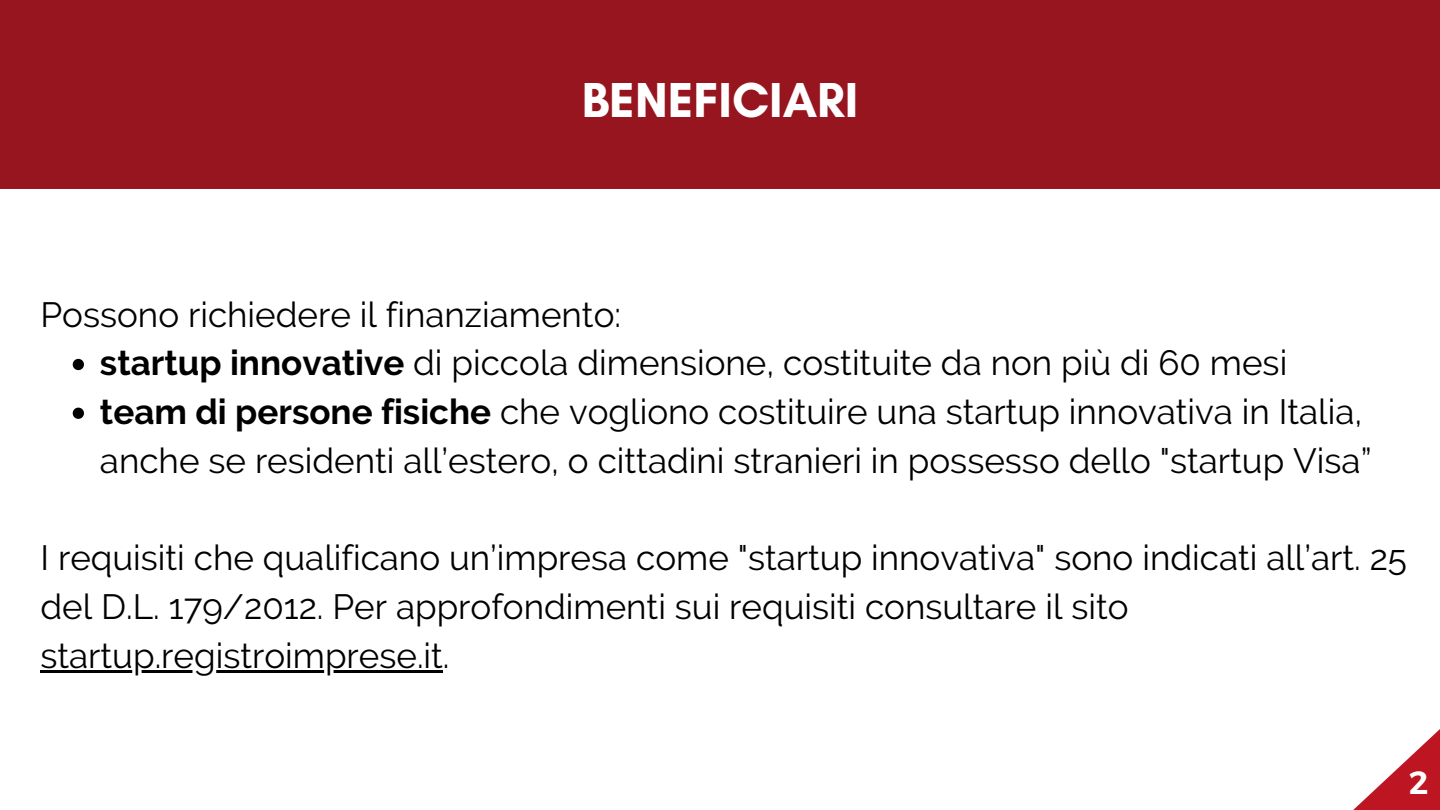
<style>
.page{position:relative;width:1440px;height:810px;background:#96151f}
.page>*{position:absolute;margin:0;border:0;box-sizing:border-box;transform-origin:0 0}
.t1{font:700 50px "Glacial Indifference";color:#fff}
.t2{font:35px/48.8px "Raleway";color:#000}
.t3{font:700 32px "Kief Montaser Semi";color:#fff}
.s1{font-weight:700}
</style>
<div class="page">
<div style="left:0;top:189px;width:1440px;height:621px;background:#fff"></div>
<svg style="left:1353px;top:729px;width:87px;height:81px"></svg>
<svg style="left:73px;top:359px;width:11px;height:11px"></svg>
<svg style="left:73px;top:408px;width:11px;height:11px"></svg>
<hr style="left:40px;top:670px;width:403px;height:3px;background:#000">
<h1 class="t1" style="left:582px;top:70px;width:278px">BENEFICIARI</h1>
<p class="t2" style="left:40px;top:290px;width:582px">Possono richiedere il finanziamento:</p>
<p class="t2" style="left:100px;top:339px;width:1189px"><span class="s1">startup innovative</span> di piccola dimensione, costituite da non più di 60 mesi</p>
<p class="t2" style="left:100px;top:387px;width:1273px"><span class="s1">team di persone fisiche</span> che vogliono costituire una startup innovativa in Italia, anche se residenti all’estero, o cittadini stranieri in possesso dello "startup Visa”</p>
<p class="t2" style="left:40px;top:534px;width:1368px">I requisiti che qualificano un’impresa come "startup innovativa" sono indicati all’art. 25 del D.L. 179/2012. Per approfondimenti sui requisiti consultare il sito startup.registroimprese.it.</p>
<p class="t3" style="left:1409px;top:763px;width:21px">2</p>
</div>
